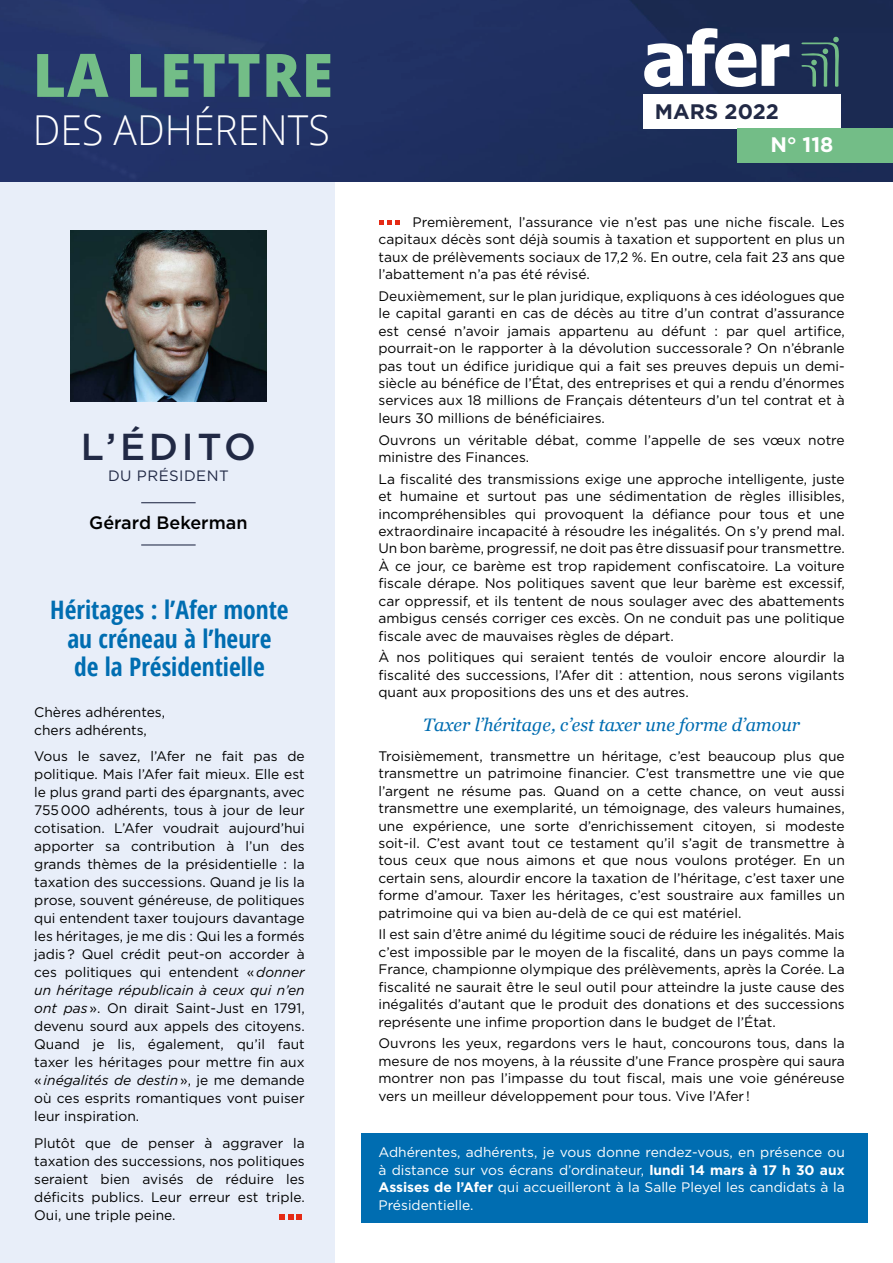
<style>
.page{position:relative;width:893px;height:1263px;background:#fff}
.page>*{position:absolute;margin:0;border:0;box-sizing:border-box;transform-origin:0 0}
.t1{font:800 60px "Open Sans";letter-spacing:.02em;color:#73bd87;scale:.95 1}
.t2{font:300 41.25px "Open Sans";color:#fff;scale:.95 1}
.t3{font:500 37.5px "Gotham";letter-spacing:.1em;color:#212945}
.t4{font:700 condensed 25.5px/28.5px "Open Sans";color:#006db1;text-align:center}
.t5{font:700 21px "Gotham";color:#212945}
.t6{font:700 21px "Gotham";color:#fff}
.t7{font:italic 18px "Georgia";color:#006db1}
.t8{font:500 18px "Gotham";color:#000}
.t9{font:15px "Gotham";letter-spacing:.03em;color:#212945}
.t10{font:13.8px/17.4px "Gotham";color:#000;text-align:justify}
.t11{font:13.8px/17.4px "Gotham";color:#fff;text-align:justify}
.s1{font-style:italic}
.s2{font-weight:700}
</style>
<div class="page">
<div style="left:361px;top:1133px;width:506px;height:89px;background:#006db1"></div>
<div style="left:0;top:181px;width:335px;height:1082px;background:#e8eef9"></div>
<img style="left:0;top:0;width:893px;height:182px">
<div style="left:644px;top:95px;width:197px;height:34px;background:#fff"></div>
<div style="left:738px;top:129px;width:155px;height:34px;background:#73bd87"></div>
<svg style="left:644px;top:28px;width:112px;height:59px"></svg>
<svg style="left:762px;top:44px;width:27px;height:42px"></svg>
<svg style="left:801px;top:37px;width:38px;height:50px;background:#325160"></svg>
<svg style="left:279px;top:1214px;width:23px;height:5px"></svg>
<svg style="left:379px;top:220px;width:21px;height:5px"></svg>
<hr style="left:141px;top:502px;width:55px;height:1px;background:#212945">
<hr style="left:141px;top:544px;width:55px;height:1px;background:#212945">
<img style="left:71px;top:231px;width:195px;height:170px">
<h1 class="t1" style="left:33px;top:29px;width:318px">LA LETTRE</h1>
<h2 class="t2" style="left:33px;top:102px;width:314px">DES ADHÉRENTS</h2>
<h3 class="t3" style="left:81px;top:422px;width:177px">L’ÉDITO</h3>
<p class="t9" style="left:108px;top:466px;width:122px">DU PRÉSIDENT</p>
<h3 class="t8" style="left:89px;top:511px;width:160px">Gérard Bekerman</h3>
<h3 class="t4" style="left:50px;top:595px;width:240px">Héritages : l’Afer monte au créneau à l’heure<br>de la Présidentielle</h3>
<p class="t10" style="left:34px;top:703px;width:132px;line-height:18px">Chères adhérentes, chers adhérents,</p>
<p class="t10" style="left:34px;top:747px;width:272px;line-height:18px">Vous le savez, l’Afer ne fait pas de politique. Mais l’Afer fait mieux. Elle est le plus grand parti des épargnants, avec 755 000 adhérents, tous à jour de leur cotisation. L’Afer voudrait aujourd’hui apporter sa contribution à l’un des grands thèmes de la présidentielle : la taxation des successions. Quand je lis la prose, souvent généreuse, de politiques qui entendent taxer toujours davantage les héritages, je me dis : Qui les a formés jadis ? Quel crédit peut-on accorder à ces politiques qui entendent « <span class="s1">donner un héritage républicain à ceux qui n’en ont pas</span> ». On dirait Saint-Just en 1791, devenu sourd aux appels des citoyens.<br>Quand je lis, également, qu’il faut taxer les héritages pour mettre fin aux « <span class="s1">inégalités de destin</span> », je me demande où ces esprits romantiques vont puiser leur inspiration.</p>
<p class="t10" style="left:34px;top:1134px;width:272px;line-height:18px">Plutôt que de penser à aggraver la taxation des successions, nos politiques seraient bien avisés de réduire les déficits publics. Leur erreur est triple.<br>Oui, une triple peine.</p>
<h3 class="t5" style="left:655px;top:98px;width:126px">MARS 2022</h3>
<h3 class="t6" style="left:770px;top:131px;width:65px">N° 118</h3>
<p class="t10" style="left:378px;top:213px;width:468px;text-indent:34px">Premièrement, l’assurance vie n’est pas une niche fiscale. Les capitaux décès sont déjà soumis à taxation et supportent en plus un taux de prélèvements sociaux de 17,2 %. En outre, cela fait 23 ans que l’abattement n’a pas été révisé.</p>
<p class="t10" style="left:378px;top:287px;width:468px">Deuxièmement, sur le plan juridique, expliquons à ces idéologues que le capital garanti en cas de décès au titre d’un contrat d’assurance est censé n’avoir jamais appartenu au défunt : par quel artifice, pourrait-on le rapporter à la dévolution successorale ? On n’ébranle pas tout un édifice juridique qui a fait ses preuves depuis un demi&shy;siècle au bénéfice de l’État, des entreprises et qui a rendu d’énormes services aux 18 millions de Français détenteurs d’un tel contrat et à leurs 30 millions de bénéficiaires.</p>
<p class="t10" style="left:378px;top:431px;width:468px">Ouvrons un véritable débat, comme l’appelle de ses vœux notre ministre des Finances.</p>
<p class="t10" style="left:378px;top:470px;width:468px">La fiscalité des transmissions exige une approche intelligente, juste et humaine et surtout pas une sédimentation de règles illisibles, incompréhensibles qui provoquent la défiance pour tous et une extraordinaire incapacité à résoudre les inégalités. On s’y prend mal.<br>Un bon barème, progressif, ne doit pas être dissuasif pour transmettre.<br>À ce jour, ce barème est trop rapidement confiscatoire. La voiture fiscale dérape. Nos politiques savent que leur barème est excessif, car oppressif, et ils tentent de nous soulager avec des abattements ambigus censés corriger ces excès. On ne conduit pas une politique fiscale avec de mauvaises règles de départ.</p>
<p class="t10" style="left:378px;top:648px;width:468px">À nos politiques qui seraient tentés de vouloir encore alourdir la fiscalité des successions, l’Afer dit : attention, nous serons vigilants quant aux propositions des uns et des autres.</p>
<h3 class="t7" style="left:423px;top:711px;width:378px">Taxer l’héritage, c’est taxer une forme d’amour</h3>
<p class="t10" style="left:378px;top:747px;width:468px">Troisièmement, transmettre un héritage, c’est beaucoup plus que transmettre un patrimoine financier. C’est transmettre une vie que l’argent ne résume pas. Quand on a cette chance, on veut aussi transmettre une exemplarité, un témoignage, des valeurs humaines, une expérience, une sorte d’enrichissement citoyen, si modeste soit-il. C’est avant tout ce testament qu’il s’agit de transmettre à tous ceux que nous aimons et que nous voulons protéger. En un certain sens, alourdir encore la taxation de l’héritage, c’est taxer une forme d’amour. Taxer les héritages, c’est soustraire aux familles un patrimoine qui va bien au-delà de ce qui est matériel.</p>
<p class="t10" style="left:378px;top:925px;width:468px">Il est sain d’être animé du légitime souci de réduire les inégalités. Mais c’est impossible par le moyen de la fiscalité, dans un pays comme la France, championne olympique des prélèvements, après la Corée. La fiscalité ne saurait être le seul outil pour atteindre la juste cause des inégalités d’autant que le produit des donations et des successions représente une infime proportion dans le budget de l’État.</p>
<p class="t10" style="left:378px;top:1034px;width:468px">Ouvrons les yeux, regardons vers le haut, concourons tous, dans la mesure de nos moyens, à la réussite d’une France prospère qui saura montrer non pas l’impasse du tout fiscal, mais une voie généreuse vers un meilleur développement pour tous. Vive l’Afer !</p>
<p class="t11" style="left:378px;top:1143px;width:468px">Adhérentes, adhérents, je vous donne rendez-vous, en présence ou à distance sur vos écrans d’ordinateur, <span class="s2">lundi 14 mars à 17 h 30 aux Assises de l’Afer</span> qui accueilleront à la Salle Pleyel les candidats à la Présidentielle.</p>
</div>
